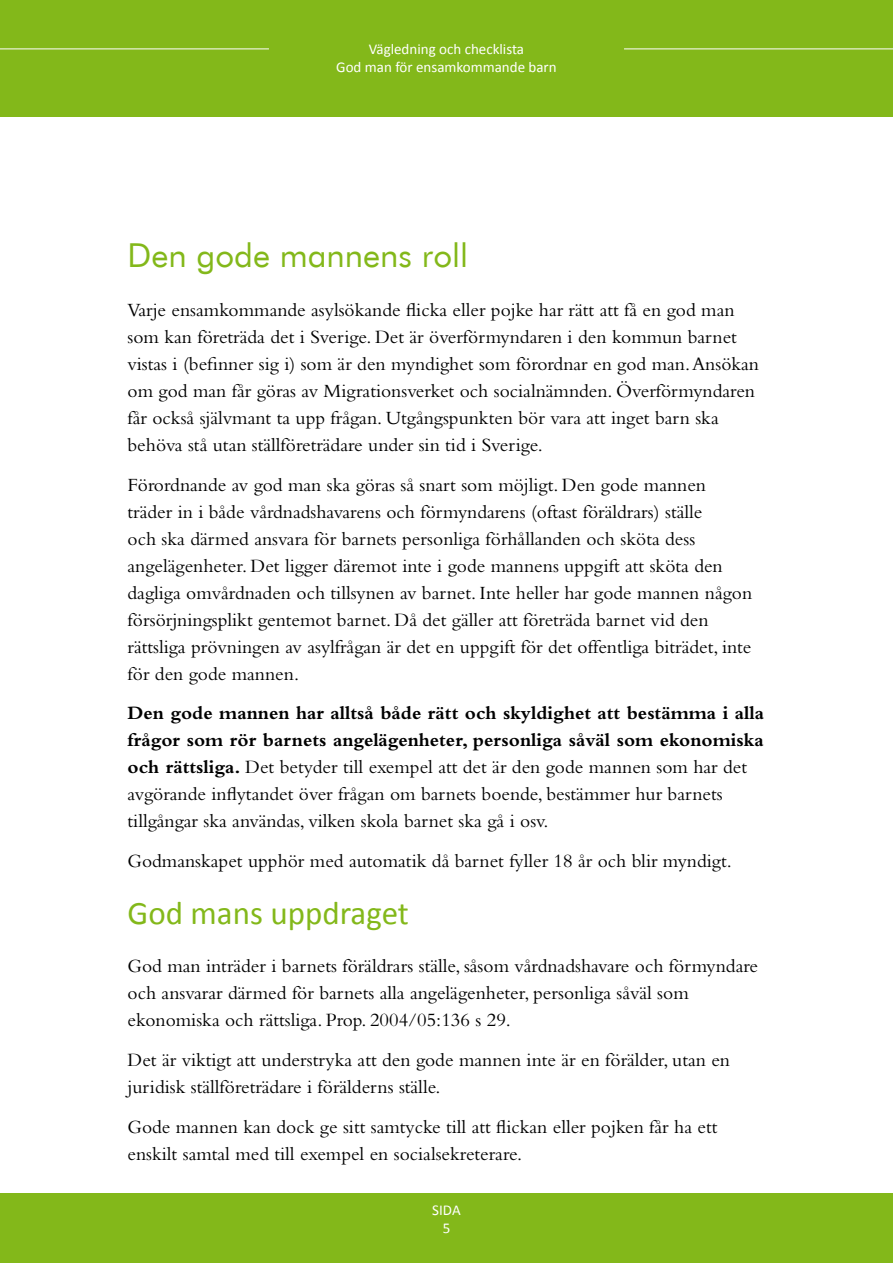
<style>
.page{position:relative;width:893px;height:1263px;background:#fff}
.page>*{position:absolute;margin:0;border:0;box-sizing:border-box;transform-origin:0 0}
.t1{font:33px "Futura BT";color:#83b81a}
.t2{font:33px "Calibri";color:#83b81a}
.t3{font:19.5px/27px "Bembo";color:#000}
.t4{font:15px/18px "Calibri";color:#fff;text-align:center}
.s1{font-weight:700}
</style>
<div class="page">
<div style="left:0;top:1193px;width:893px;height:70px;background:#83b81a"></div>
<div style="left:0;top:1px;width:893px;height:116px;background:#83b81a"></div>
<hr style="left:0;top:49px;width:269px;height:1px;background:#fff">
<hr style="left:624px;top:49px;width:269px;height:1px;background:#fff">
<p class="t4" style="left:336px;top:40px;width:222px">Vägledning och checklista<br>God man för ensamkommande barn</p>
<h1 class="t1" style="left:128px;top:236px;width:342px">Den gode mannens roll</h1>
<p class="t3" style="left:128px;top:296px;width:633px">Varje ensamkommande asylsökande flicka eller pojke har rätt att få en god man som kan företräda det i Sverige. Det är överförmyndaren i den kommun barnet vistas i (befinner sig i) som är den myndighet som förordnar en god man. Ansökan om god man får göras av Migrationsverket och socialnämnden. Överförmyndaren får också självmant ta upp frågan. Utgångspunkten bör vara att inget barn ska behöva stå utan ställföreträdare under sin tid i Sverige.</p>
<p class="t3" style="left:128px;top:471px;width:626px">Förordnande av god man ska göras så snart som möjligt. Den gode mannen träder in i både vårdnadshavarens och förmyndarens (oftast föräldrars) ställe<br>och ska därmed ansvara för barnets personliga förhållanden och sköta dess angelägenheter. Det ligger däremot inte i gode mannens uppgift att sköta den dagliga omvårdnaden och tillsynen av barnet. Inte heller har gode mannen någon försörjningsplikt gentemot barnet. Då det gäller att företräda barnet vid den rättsliga prövningen av asylfrågan är det en uppgift för det offentliga biträdet, inte för den gode mannen.</p>
<p class="t3" style="left:128px;top:699px;width:638px"><span class="s1">Den gode mannen har alltså både rätt och skyldighet att bestämma i alla frågor som rör barnets angelägenheter, personliga såväl som ekonomiska och rättsliga.</span> Det betyder till exempel att det är den gode mannen som har det avgörande inflytandet över frågan om barnets boende, bestämmer hur barnets tillgångar ska användas, vilken skola barnet ska gå i osv.</p>
<p class="t3" style="left:128px;top:847px;width:606px">Godmanskapet upphör med automatik då barnet fyller 18 år och blir myndigt.</p>
<h1 class="t2" style="left:128px;top:892px;width:283px">God mans uppdraget</h1>
<p class="t3" style="left:128px;top:952px;width:632px">God man inträder i barnets föräldrars ställe, såsom vårdnadshavare och förmyndare och ansvarar därmed för barnets alla angelägenheter, personliga såväl som ekonomiska och rättsliga. Prop. 2004/05:136 s 29.</p>
<p class="t3" style="left:128px;top:1046px;width:604px">Det är viktigt att understryka att den gode mannen inte är en förälder, utan en juridisk ställföreträdare i förälderns ställe.</p>
<p class="t3" style="left:128px;top:1112px;width:591px">Gode mannen kan dock ge sitt samtycke till att flickan eller pojken får ha ett enskilt samtal med till exempel en socialsekreterare.</p>
<p class="t4" style="left:432px;top:1201px;width:30px">SIDA<br>5</p>
</div>
